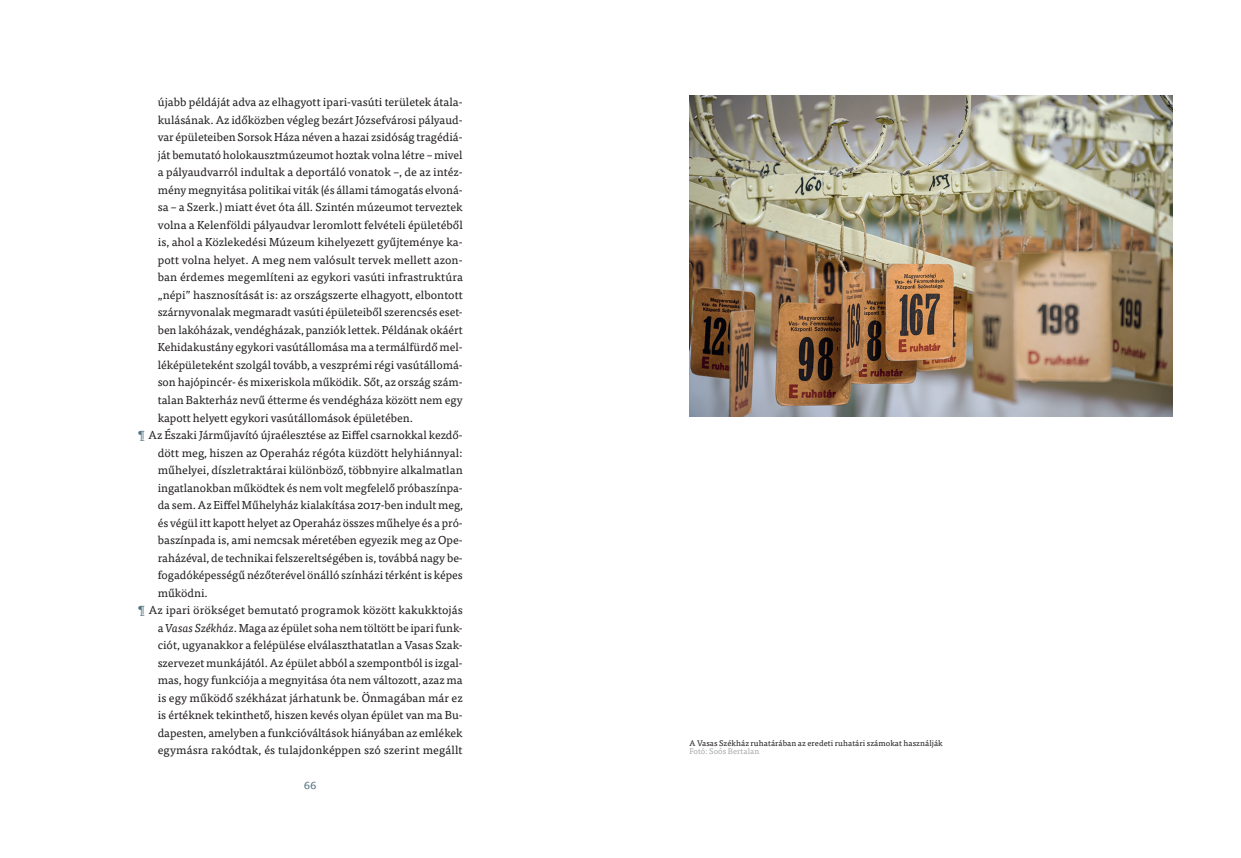
<style>
.page{position:relative;width:1241px;height:858px;background:#fff}
.page>*{position:absolute;margin:0;border:0;box-sizing:border-box;transform-origin:0 0}
.t1{font:11.5px "Tisa Pro";color:#231f20}
.t2{font:11.5px "Tisa Pro";color:#557482}
.t3{font:8.12px "Tisa Pro";letter-spacing:.01em;color:#231f20}
.t4{font:8.12px "Tisa Pro";letter-spacing:.01em;color:#a8a9ad}
.s1{color:#557482}
.s2{font-style:italic}
</style>
<div class="page">
<img style="left:689px;top:95px;width:482px;height:322px">
<p class="t1" style="left:158px;top:94px;width:306px">újabb példáját adva az elhagyott ipari-vasúti területek átala-</p>
<p class="t1" style="left:158px;top:111px;width:306px">kulásának. Az időközben végleg bezárt Józsefvárosi pályaud-</p>
<p class="t1" style="left:158px;top:129px;width:306px">var épületeiben Sorsok Háza néven a hazai zsidóság tragédiá-</p>
<p class="t1" style="left:158px;top:146px;width:306px">ját bemutató holokausztmúzeumot hoztak volna létre – mivel</p>
<p class="t1" style="left:158px;top:164px;width:306px">a pályaudvarról indultak a deportáló vonatok –, de az intéz-</p>
<p class="t1" style="left:158px;top:181px;width:306px">mény megnyitása politikai viták (és állami támogatás elvoná-</p>
<p class="t1" style="left:158px;top:199px;width:306px">sa – a Szerk.) miatt évet óta áll. Szintén múzeumot terveztek</p>
<p class="t1" style="left:158px;top:216px;width:306px">volna a Kelenföldi pályaudvar leromlott felvételi épületéből</p>
<p class="t1" style="left:158px;top:234px;width:306px">is, ahol a Közlekedési Múzeum kihelyezett gyűjteménye ka-</p>
<p class="t1" style="left:158px;top:251px;width:306px">pott volna helyet. A meg nem valósult tervek mellett azon-</p>
<p class="t1" style="left:158px;top:269px;width:306px">ban érdemes megemlíteni az egykori vasúti infrastruktúra</p>
<p class="t1" style="left:158px;top:286px;width:306px">„népi” hasznosítását is: az országszerte elhagyott, elbontott</p>
<p class="t1" style="left:158px;top:304px;width:306px">szárnyvonalak megmaradt vasúti épületeiből szerencsés eset-</p>
<p class="t1" style="left:158px;top:321px;width:306px">ben lakóházak, vendégházak, panziók lettek. Példának okáért</p>
<p class="t1" style="left:158px;top:339px;width:306px">Kehidakustány egykori vasútállomása ma a termálfürdő mel-</p>
<p class="t1" style="left:158px;top:356px;width:306px">léképületeként szolgál tovább, a veszprémi régi vasútállomá-</p>
<p class="t1" style="left:158px;top:374px;width:306px">son hajópincér- és mixeriskola működik. Sőt, az ország szám-</p>
<p class="t1" style="left:158px;top:391px;width:306px">talan Bakterház nevű étterme és vendégháza között nem egy</p>
<p class="t1" style="left:158px;top:409px;width:257px">kapott helyett egykori vasútállomások épületében.</p>
<p class="t1" style="left:138px;top:426px;width:326px"><span class="s1">¶</span> Az Északi Járműjavító újraélesztése az Eiffel csarnokkal kezdő-</p>
<p class="t1" style="left:158px;top:444px;width:306px">dött meg, hiszen az Operaház régóta küzdött helyhiánnyal:</p>
<p class="t1" style="left:158px;top:461px;width:306px">műhelyei, díszletraktárai különböző, többnyire alkalmatlan</p>
<p class="t1" style="left:158px;top:479px;width:306px">ingatlanokban működtek és nem volt megfelelő próbaszínpa-</p>
<p class="t1" style="left:158px;top:496px;width:306px">da sem. Az Eiffel Műhelyház kialakítása 2017-ben indult meg,</p>
<p class="t1" style="left:158px;top:514px;width:306px">és végül itt kapott helyet az Operaház összes műhelye és a pró-</p>
<p class="t1" style="left:158px;top:531px;width:306px">baszínpada is, ami nemcsak méretében egyezik meg az Ope-</p>
<p class="t1" style="left:158px;top:549px;width:306px">raházéval, de technikai felszereltségében is, továbbá nagy be-</p>
<p class="t1" style="left:158px;top:566px;width:306px">fogadóképességű nézőterével önálló színházi térként is képes</p>
<p class="t1" style="left:158px;top:584px;width:52px">működni.</p>
<p class="t1" style="left:138px;top:601px;width:326px"><span class="s1">¶</span> Az ipari örökséget bemutató programok között kakukktojás</p>
<p class="t1" style="left:158px;top:619px;width:306px">a <span class="s2">Vasas Székház</span>. Maga az épület soha nem töltött be ipari funk-</p>
<p class="t1" style="left:158px;top:636px;width:306px">ciót, ugyanakkor a felépülése elválaszthatatlan a Vasas Szak-</p>
<p class="t1" style="left:158px;top:654px;width:306px">szervezet munkájától. Az épület abból a szempontból is izgal-</p>
<p class="t1" style="left:158px;top:671px;width:306px">mas, hogy funkciója a megnyitása óta nem változott, azaz ma</p>
<p class="t1" style="left:158px;top:689px;width:306px">is egy működő székházat járhatunk be. Önmagában már ez</p>
<p class="t1" style="left:158px;top:706px;width:306px">is értéknek tekinthető, hiszen kevés olyan épület van ma Bu-</p>
<p class="t1" style="left:158px;top:724px;width:306px">dapesten, amelyben a funkcióváltások hiányában az emlékek</p>
<p class="t1" style="left:158px;top:741px;width:306px">egymásra rakódtak, és tulajdonképpen szó szerint megállt</p>
<p class="t2" style="left:304px;top:776px;width:14px">66</p>
<p class="t3" style="left:689px;top:736px;width:255px">A Vasas Székház ruhatárában az eredeti ruhatári számokat használják</p>
<p class="t4" style="left:689px;top:745px;width:71px">Fotó: Soós Bertalan</p>
</div>
